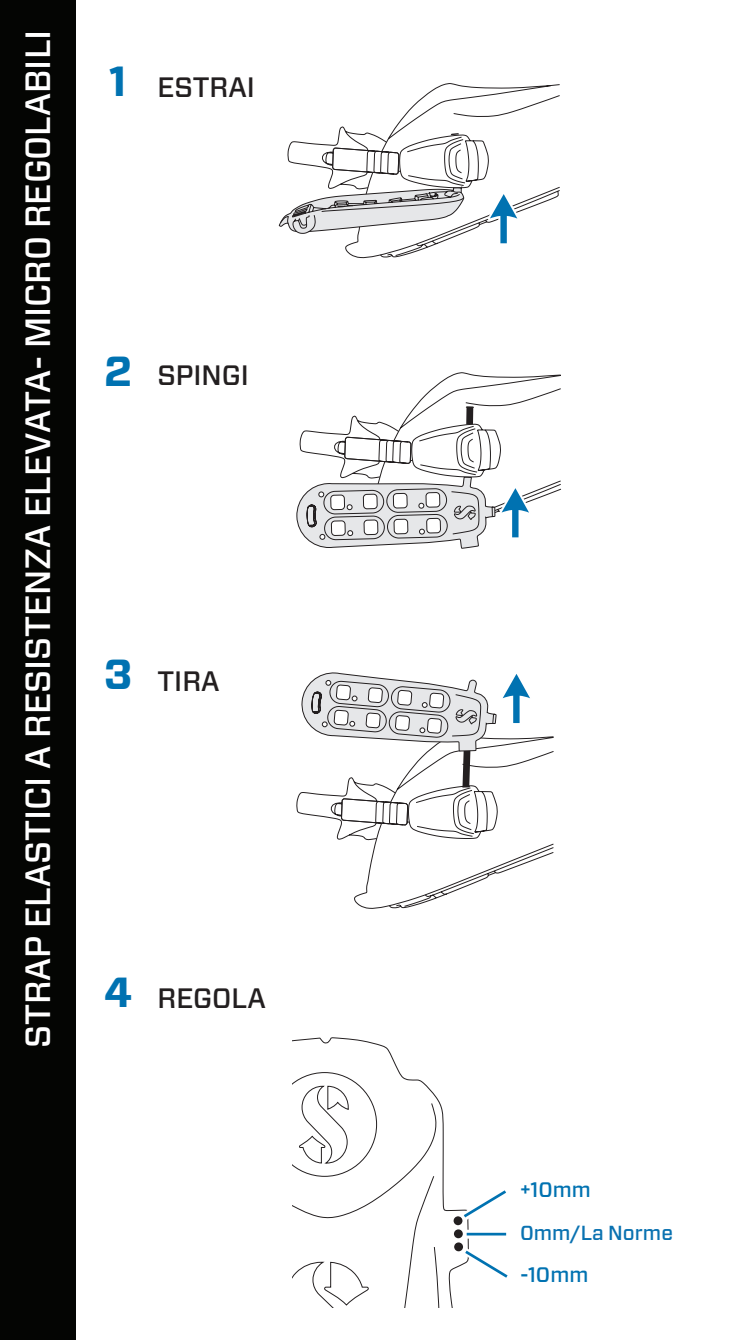
<style>
.page{position:relative;width:745px;height:1340px;background:#fff}
.page>*{position:absolute;margin:0;border:0;box-sizing:border-box;transform-origin:0 0}
.t1{font:700 42px "Forza";color:#0072b1}
.t2{font:500 35px "Forza";color:#fff}
.t3{font:500 28px "Forza";color:#231f20}
.t4{font:500 21px "Forza";color:#0072b1}
.t5{font:500 20.3px "Forza";color:#0a72b1}
</style>
<div class="page">
<svg style="left:296px;top:372px;width:265px;height:177px"></svg>
<svg style="left:300px;top:672px;width:254px;height:237px"></svg>
<svg style="left:278px;top:83px;width:282px;height:176px"></svg>
<div style="left:0;top:0;width:76px;height:1339px;background:#040503"></div>
<svg style="left:292px;top:1037px;width:168px;height:270px"></svg>
<div style="left:453px;top:1216px;width:9px;height:9px;background:#231f20;border-radius:50%"></div>
<svg style="left:453px;top:1229px;width:9px;height:9px"></svg>
<div style="left:454px;top:1242px;width:8px;height:9px;background:#231f20;border-radius:50%"></div>
<svg style="left:292px;top:1072px;width:149px;height:235px"></svg>
<svg style="left:460px;top:1190px;width:48px;height:88px"></svg>
<hr style="left:466px;top:1232px;width:40px;height:3px;background:#0072b1">
<p class="t2" style="left:15px;top:1048px;width:1019px;rotate:-90deg">STRAP ELASTICI A RESISTENZA ELEVATA- MICRO REGOLABILI</p>
<p class="t1" style="left:109px;top:53px;width:19px">1</p>
<p class="t3" style="left:157px;top:69px;width:99px">ESTRAI</p>
<p class="t1" style="left:104px;top:343px;width:30px">2</p>
<p class="t3" style="left:157px;top:357px;width:93px">SPINGI</p>
<p class="t1" style="left:104px;top:646px;width:30px">3</p>
<p class="t3" style="left:157px;top:662px;width:64px">TIRA</p>
<p class="t1" style="left:104px;top:964px;width:30px">4</p>
<p class="t3" style="left:157px;top:979px;width:110px">REGOLA</p>
<p class="t4" style="left:519px;top:1175px;width:72px">+10mm</p>
<p class="t5" style="left:519px;top:1219px;width:154px">0mm/La Norme</p>
<p class="t4" style="left:519px;top:1260px;width:70px">-10mm</p>
</div>
